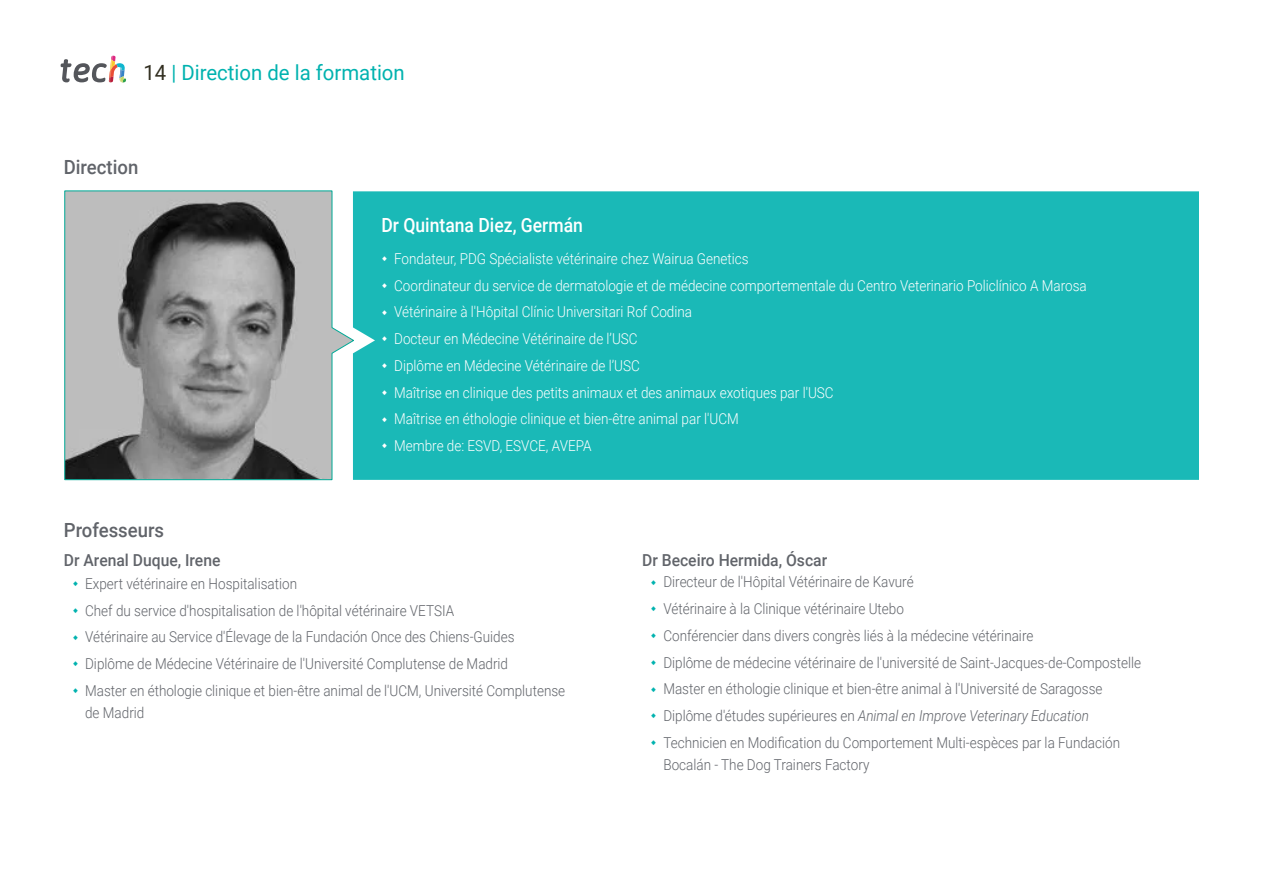
<style>
.page{position:relative;width:1263px;height:893px;background:#fff}
.page>*{position:absolute;margin:0;border:0;box-sizing:border-box;transform-origin:0 0}
.t1{font:21px "Roboto";color:#00b2af}
.t2{font:500 19.5px "Roboto";color:#fff;scale:.9 1}
.t3{font:500 19.5px "Roboto";color:#61646a;scale:.95 1}
.t4{font:500 16.5px "Roboto";color:#61646a;scale:.95 1}
.t5{font:300 15px/26.7px "Roboto";color:#61646a;scale:.9 1}
.t6{font:300 15px/26.7px "Roboto";color:#fff;scale:.9 1}
.s1{color:#312e20}
.s2{font-style:italic}
</style>
<div class="page">
<svg style="left:61px;top:56px;width:65px;height:27px"></svg>
<div style="left:354px;top:191px;width:845px;height:289px;background:#1ab9b7"></div>
<svg style="left:64px;top:191px;width:290px;height:289px;background:#969b9b"></svg>
<svg style="left:382px;top:256px;width:5px;height:5px"></svg>
<svg style="left:382px;top:283px;width:5px;height:5px"></svg>
<svg style="left:382px;top:310px;width:5px;height:5px"></svg>
<svg style="left:382px;top:336px;width:5px;height:5px"></svg>
<svg style="left:382px;top:363px;width:5px;height:5px"></svg>
<svg style="left:382px;top:390px;width:5px;height:5px"></svg>
<svg style="left:382px;top:417px;width:5px;height:5px"></svg>
<svg style="left:382px;top:443px;width:5px;height:5px"></svg>
<h1 class="t1" style="left:144px;top:57px;width:263px"><span class="s1">14</span> | Direction de la formation</h1>
<h2 class="t3" style="left:64px;top:153px;width:80px">Direction</h2>
<h2 class="t2" style="left:381px;top:211px;width:225px">Dr Quintana Diez, Germán</h2>
<p class="t6" style="left:394px;top:245px;width:771px">Fondateur, PDG Spécialiste vétérinaire chez Wairua Genetics<br>Coordinateur du service de dermatologie et de médecine comportementale du Centro Veterinario Policlínico A Marosa Vétérinaire à l'Hôpital Clínic Universitari Rof Codina<br>Docteur en Médecine Vétérinaire de l’USC<br>Diplôme en Médecine Vétérinaire de l’USC<br>Maîtrise en clinique des petits animaux et des animaux exotiques par l'USC<br>Maîtrise en éthologie clinique et bien-être animal par l'UCM<br>Membre de: ESVD, ESVCE, AVEPA</p>
<h2 class="t3" style="left:64px;top:516px;width:107px">Professeurs</h2>
<p class="t4" style="left:64px;top:549px;width:166px">Dr Arenal Duque, Irene</p>
<p class="t5" style="left:85px;top:570px;width:535px">Expert vétérinaire en Hospitalisation<br>Chef du service d'hospitalisation de l'hôpital vétérinaire VETSIA<br>Vétérinaire au Service d'Élevage de la Fundación Once des Chiens-Guides Diplôme de Médecine Vétérinaire de l'Université Complutense de Madrid<br>Master en éthologie clinique et bien-être animal de l'UCM, Université Complutense</p>
<p class="t5" style="left:85px;top:699px;width:67px">de Madrid</p>
<p class="t4" style="left:642px;top:549px;width:196px">Dr Beceiro Hermida, Óscar</p>
<p class="t5" style="left:663px;top:568px;width:532px">Directeur de l'Hôpital Vétérinaire de Kavuré<br>Vétérinaire à la Clinique vétérinaire Utebo<br>Conférencier dans divers congrès liés à la médecine vétérinaire<br>Diplôme de médecine vétérinaire de l'université de Saint-Jacques-de-Compostelle Master en éthologie clinique et bien-être animal à l'Université de Saragosse Diplôme d'études supérieures en <span class="s2">Animal en Improve Veterinary Education </span>Technicien en Modification du Comportement Multi-espèces par la Fundación</p>
<p class="t5" style="left:663px;top:751px;width:230px">Bocalán - The Dog Trainers Factory</p>
</div>
